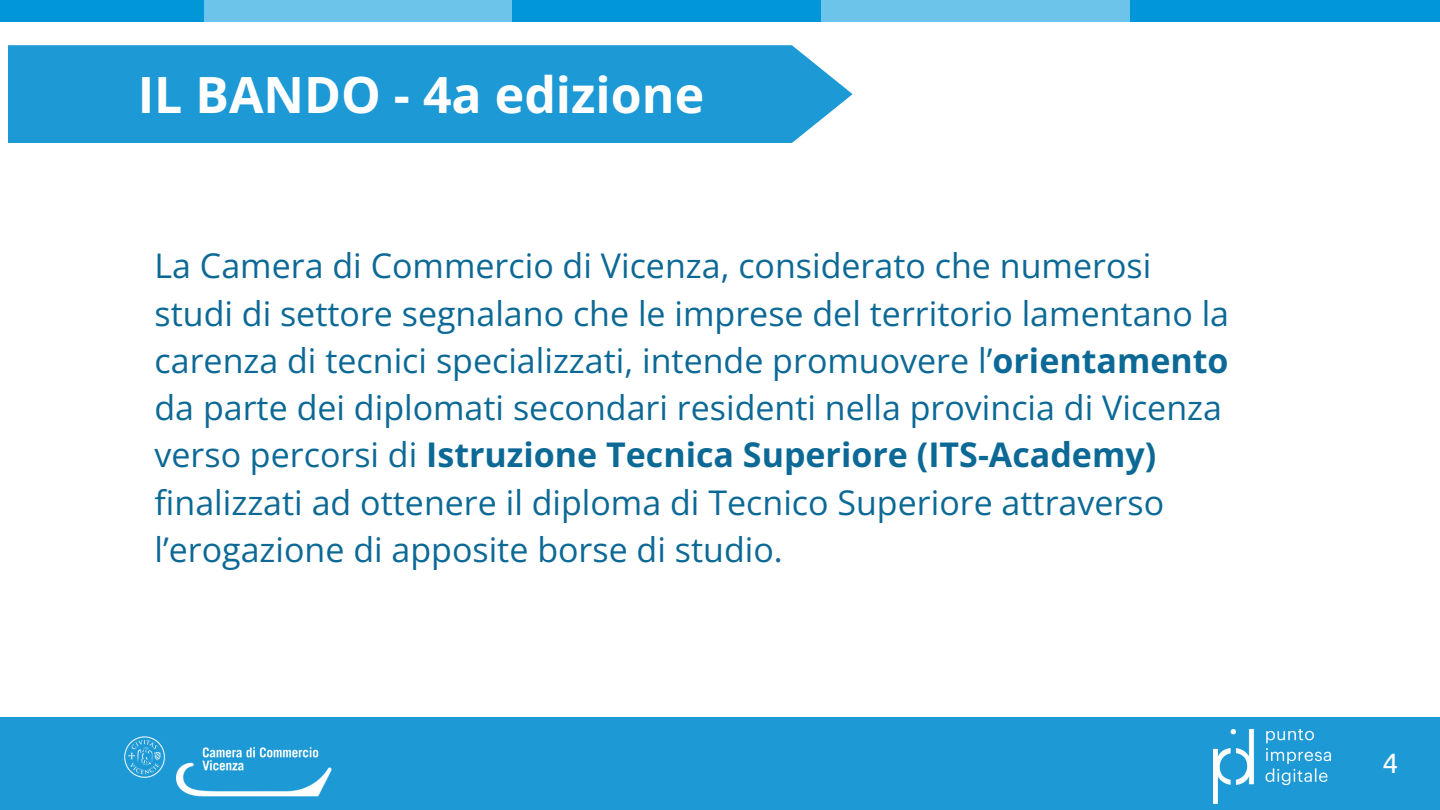
<style>
.page{position:relative;width:1440px;height:810px;background:#fff}
.page>*{position:absolute;margin:0;border:0;box-sizing:border-box;transform-origin:0 0}
.t1{font:700 50px "Open Sans";color:#fff}
.t2{font:34px/47.2px "Open Sans";color:#0c6996}
.t3{font:28px "Ubuntu";color:#fff}
.s1{font-weight:700}
</style>
<div class="page">
<div style="left:204px;top:0;width:309px;height:21px;background:#6cc4ea"></div>
<div style="left:513px;top:0;width:309px;height:21px;background:#0196d8"></div>
<div style="left:822px;top:0;width:309px;height:21px;background:#6cc4ea"></div>
<div style="left:1131px;top:0;width:309px;height:21px;background:#0196d8"></div>
<div style="left:0;top:0;width:204px;height:21px;background:#0196d8"></div>
<div style="left:0;top:717px;width:1440px;height:93px;background:#1d99d6"></div>
<img style="left:124px;top:736px;width:208px;height:61px">
<img style="left:1214px;top:729px;width:117px;height:75px">
<div style="left:8px;top:45px;width:844px;height:98px;background:#1d99d6"></div>
<p class="t1" style="left:138px;top:60px;width:568px">IL BANDO - 4a edizione</p>
<p class="t2" style="left:155px;top:241px;width:1076px">La Camera di Commercio di Vicenza, considerato che numerosi studi di settore segnalano che le imprese del territorio lamentano la carenza di tecnici specializzati, intende promuovere l’<span class="s1">orientamento </span>da parte dei diplomati secondari residenti nella provincia di Vicenza verso percorsi di <span class="s1">Istruzione Tecnica Superiore (ITS-Academy) </span>finalizzati ad ottenere il diploma di Tecnico Superiore attraverso l’erogazione di apposite borse di studio.</p>
<p class="t3" style="left:1382px;top:747px;width:17px">4</p>
</div>
